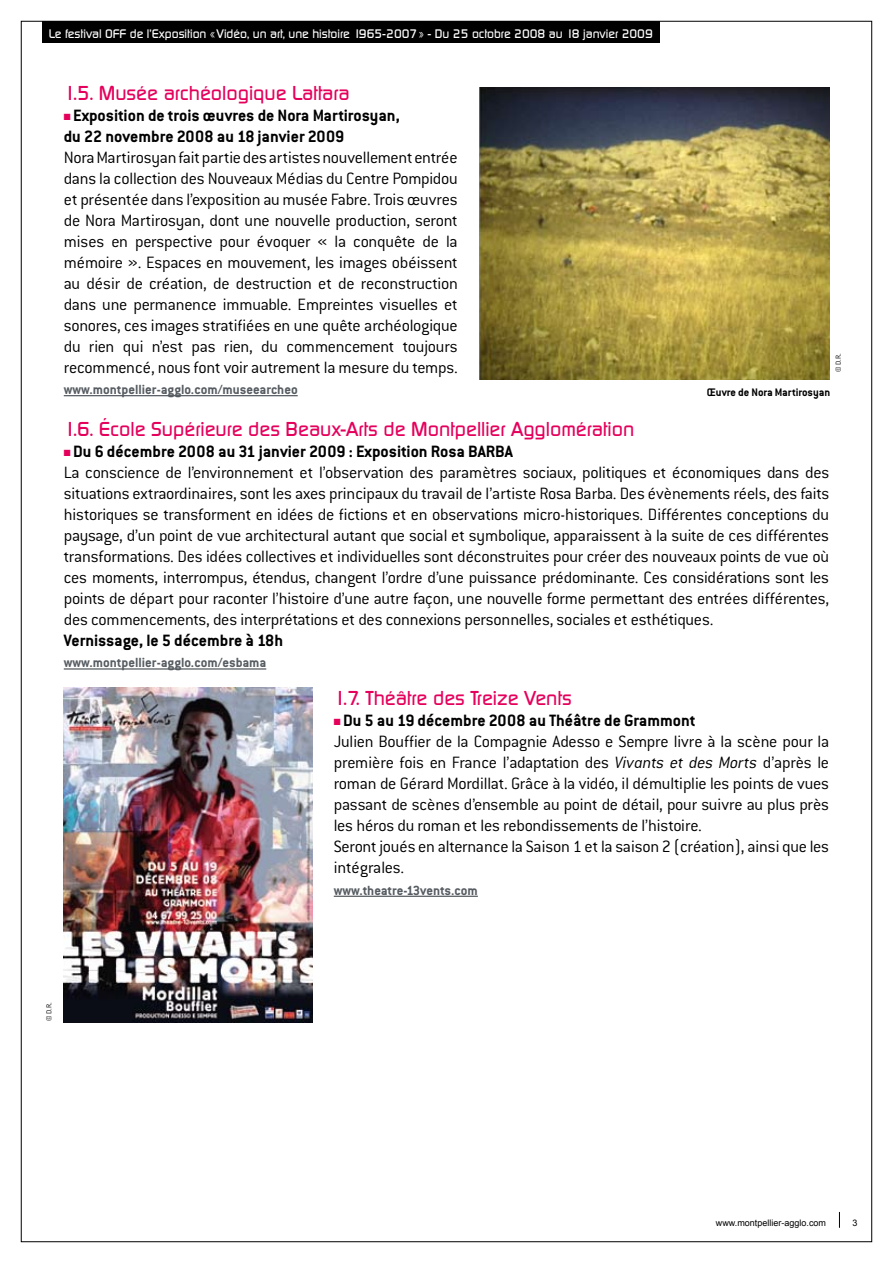
<style>
.page{position:relative;width:893px;height:1263px;background:#fff}
.page>*{position:absolute;margin:0;border:0;box-sizing:border-box;transform-origin:0 0}
.t1{font:500 19.5px "Digital";color:#e5005c}
.t2{font:300 18px/21px "Conduit ITC";letter-spacing:-.015em;color:#000}
.t3{font:700 18px/21px "Conduit ITC";color:#000}
.t4{font:700 14.55px "Conduit ITC";color:#565c61}
.t5{font:500 12px "Digital";color:#fff}
.t6{font:700 12px "Conduit ITC";color:#000}
.t7{font:9px "Arial";color:#000}
.t8{font:300 7.95px "Conduit ITC";color:#000}
.s1{color:#e5005c}
.s2{font-weight:700}
.s3{font-style:italic}
</style>
<div class="page">
<svg style="left:839px;top:1212px;width:1px;height:16px"></svg>
<div style="left:43px;top:21px;width:617px;height:22px;background:#000"></div>
<hr style="left:64px;top:395px;width:234px;height:1px;background:#565c61">
<hr style="left:64px;top:668px;width:202px;height:2px;background:#565c61">
<hr style="left:334px;top:896px;width:144px;height:1px;background:#565c61">
<img style="left:479px;top:87px;width:350px;height:292px">
<img style="left:64px;top:687px;width:248px;height:335px">
<p class="t5" style="left:49px;top:27px;width:605px">Le festival OFF de l’Exposition «Vidéo, un art, une histoire 1965-2007» - Du 25 octobre 2008 au 18 janvier 2009</p>
<p class="t1" style="left:64px;top:82px;width:287px">1.5. Musée archéologique Lattara</p>
<p class="t3" style="left:64px;top:105px;width:338px"><span class="s1">■</span> Exposition de trois œuvres de Nora Martirosyan, du 22 novembre 2008 au 18 janvier 2009</p>
<p class="t2" style="left:64px;top:147px;width:396px;text-align:justify">Nora Martirosyan fait partie des artistes nouvellement entrée dans la collection des Nouveaux Médias du Centre Pompidou et présentée dans l’exposition au musée Fabre. Trois œuvres de Nora Martirosyan, dont une nouvelle production, seront mises en perspective pour évoquer « la conquête de la mémoire ». Espaces en mouvement, les images obéissent au désir de création, de destruction et de reconstruction dans une permanence immuable. Empreintes visuelles et sonores, ces images stratifiées en une quête archéologique du rien qui n’est pas rien, du commencement toujours recommencé, nous font voir autrement la mesure du temps.</p>
<p class="t4" style="left:64px;top:381px;width:235px">www.montpellier-agglo.com/museearcheo</p>
<p class="t1" style="left:64px;top:418px;width:572px">1.6. école Supérieure des Beaux-Arts de Montpellier Agglomération</p>
<p class="t2" style="left:64px;top:441px;width:767px"><span class="s1">■</span> <span class="s2">Du 6 décembre 2008 au 31 janvier 2009 : Exposition Rosa BARBA<br></span>La conscience de l’environnement et l’observation des paramètres sociaux, politiques et économiques dans des situations extraordinaires, sont les axes principaux du travail de l’artiste Rosa Barba. Des évènements réels, des faits historiques se transforment en idées de fictions et en observations micro-historiques. Différentes conceptions du paysage, d’un point de vue architectural autant que social et symbolique, apparaissent à la suite de ces différentes transformations. Des idées collectives et individuelles sont déconstruites pour créer des nouveaux points de vue où ces moments, interrompus, étendus, changent l’ordre d’une puissance prédominante. Ces considérations sont les points de départ pour raconter l’histoire d’une autre façon, une nouvelle forme permettant des entrées différentes, des commencements, des interprétations et des connexions personnelles, sociales et esthétiques.</p>
<p class="t3" style="left:64px;top:630px;width:221px">Vernissage, le 5 décembre à 18h</p>
<p class="t4" style="left:64px;top:654px;width:204px">www.montpellier-agglo.com/esbama</p>
<p class="t1" style="left:334px;top:687px;width:239px">1.7. Théâtre des Treize Vents</p>
<p class="t2" style="left:334px;top:710px;width:497px"><span class="s1">■</span> <span class="s2">Du 5 au 19 décembre 2008 au Théâtre de Grammont<br></span>Julien Bouffier de la Compagnie Adesso e Sempre livre à la scène pour la première fois en France l’adaptation des <span class="s3">Vivants et des Morts</span> d’après le roman de Gérard Mordillat. Grâce à la vidéo, il démultiplie les points de vues passant de scènes d’ensemble au point de détail, pour suivre au plus près les héros du roman et les rebondissements de l’histoire.<br>Seront joués en alternance la Saison 1 et la saison 2 (création), ainsi que les intégrales.</p>
<p class="t4" style="left:334px;top:881px;width:146px">www.theatre-13vents.com</p>
<p class="t8" style="left:834px;top:372px;width:20px;rotate:-90deg">© D.R.</p>
<p class="t6" style="left:707px;top:385px;width:125px">Œuvre de Nora Martirosyan</p>
<p class="t8" style="left:45px;top:1020px;width:20px;rotate:-90deg">© D.R.</p>
<p class="t7" style="left:716px;top:1217px;width:112px">www.montpellier-agglo.com</p>
<p class="t7" style="left:853px;top:1217px;width:7px">3</p>
</div>
